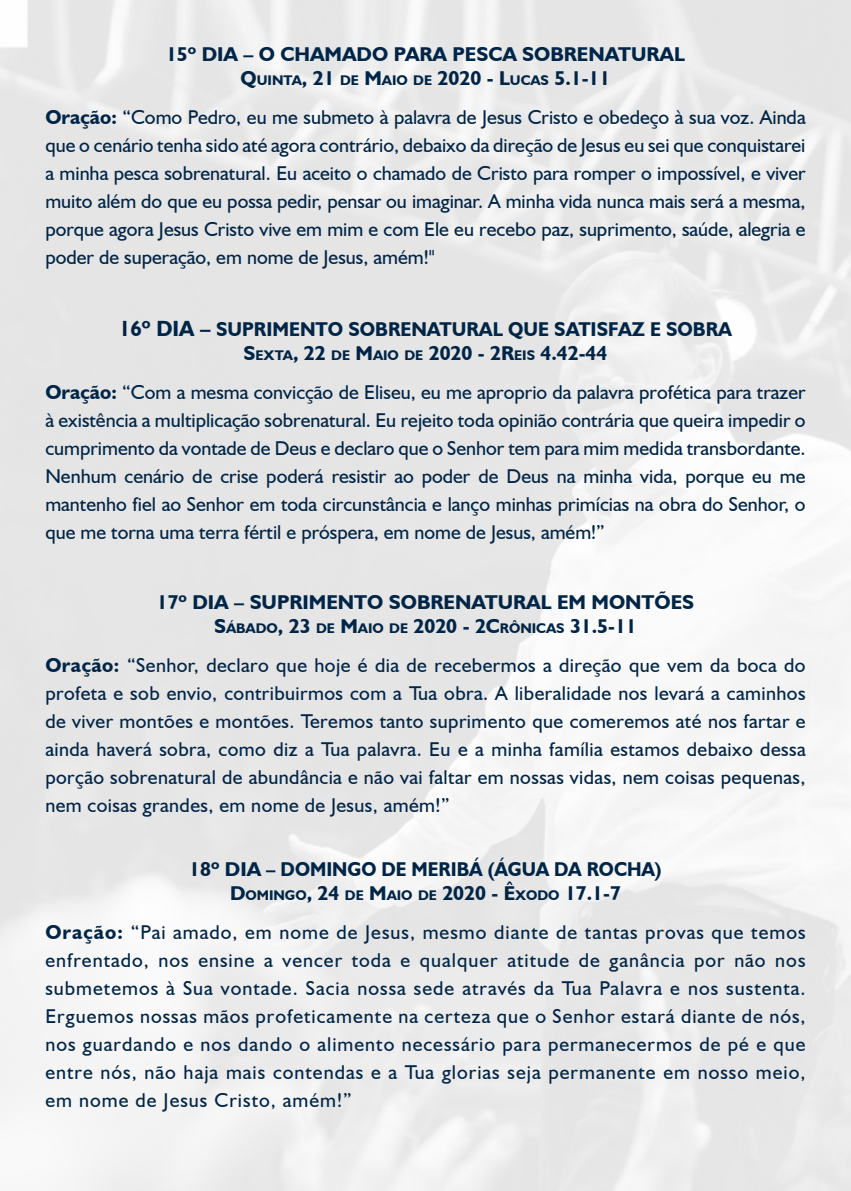
<style>
.page{position:relative;width:851px;height:1191px;background:#fff}
.page>*{position:absolute;margin:0;border:0;box-sizing:border-box;transform-origin:0 0}
.t1{font:20px/28px "Humanist 521 BT";letter-spacing:.01em;color:#012547;text-align:justify}
.t2{font:700 20px/24px "Humanist 521 BT";color:#012547;text-align:center}
.t3{font:700 20px/24px "Humanist 521 BT";color:#012547;text-align:center;scale:.95 1}
.s1{font-style:inherit}
.s2{font-size:14px}
.s3{font-weight:700}
.s4{font-size:22px}
</style>
<div class="page">
<p class="t2" style="left:166px;top:41px;width:520px">15º DIA – O CHAMADO PARA PESCA SOBRENATURAL<br><span class="s1">Q</span><span class="s2">UINTA</span><span class="s1">, 21</span> <span class="s2">DE</span> <span class="s1">M</span><span class="s2">AIO DE</span> <span class="s1">2020 - L</span><span class="s2">UCAS</span> <span class="s1">5.1-11</span></p>
<p class="t1" style="left:45px;top:103px;width:761px"><span class="s3">Oração:</span> “Como Pedro, eu me submeto à palavra de Jesus Cristo e obedeço à sua voz. Ainda que o cenário tenha sido até agora contrário, debaixo da direção de Jesus eu sei que conquistarei a minha pesca sobrenatural. Eu aceito o chamado de Cristo para romper o impossível, e viver muito além do que eu possa pedir, pensar ou imaginar. A minha vida nunca mais será a mesma, porque agora Jesus Cristo vive em mim e com Ele eu recebo paz, suprimento, saúde, alegria e poder de superação, em nome de Jesus, amém!"</p>
<p class="t3" style="left:119px;top:316px;width:646px"><span class="s4">16º DIA –</span> SUPRIMENTO SOBRENATURAL QUE SATISFAZ E SOBRA<br><span class="s1">S</span><span class="s2">EXTA</span><span class="s1">, 22</span> <span class="s2">DE</span> <span class="s1">M</span><span class="s2">AIO DE</span> <span class="s1">2020 - 2R</span><span class="s2">EIS</span> <span class="s1">4.42-44</span></p>
<p class="t1" style="left:45px;top:378px;width:761px"><span class="s3">Oração:</span> “Com a mesma convicção de Eliseu, eu me aproprio da palavra profética para trazer à existência a multiplicação sobrenatural. Eu rejeito toda opinião contrária que queira impedir o cumprimento da vontade de Deus e declaro que o Senhor tem para mim medida transbordante.<br>Nenhum cenário de crise poderá resistir ao poder de Deus na minha vida, porque eu me mantenho fiel ao Senhor em toda circunstância e lanço minhas primícias na obra do Senhor, o que me torna uma terra fértil e próspera, em nome de Jesus, amém!”</p>
<p class="t2" style="left:157px;top:589px;width:538px">17º DIA – SUPRIMENTO SOBRENATURAL EM MONTÕES<br><span class="s1">S</span><span class="s2">ÁBADO</span><span class="s1">, 23</span> <span class="s2">DE</span> <span class="s1">M</span><span class="s2">AIO DE</span> <span class="s1">2020 - 2C</span><span class="s2">RÔNICAS</span> <span class="s1">31.5-11</span></p>
<p class="t1" style="left:45px;top:650px;width:761px"><span class="s3">Oração:</span> “Senhor, declaro que hoje é dia de recebermos a direção que vem da boca do profeta e sob envio, contribuirmos com a Tua obra. A liberalidade nos levará a caminhos de viver montões e montões. Teremos tanto suprimento que comeremos até nos fartar e ainda haverá sobra, como diz a Tua palavra. Eu e a minha família estamos debaixo dessa porção sobrenatural de abundância e não vai faltar em nossas vidas, nem coisas pequenas, nem coisas grandes, em nome de Jesus, amém!”</p>
<p class="t2" style="left:189px;top:856px;width:474px">18º DIA – DOMINGO DE MERIBÁ (ÁGUA DA ROCHA)<br><span class="s1">D</span><span class="s2">OMINGO</span><span class="s1">, 24</span> <span class="s2">DE</span> <span class="s1">M</span><span class="s2">AIO DE</span> <span class="s1">2020 - Ê</span><span class="s2">XODO</span> <span class="s1">17.1-7</span></p>
<p class="t1" style="left:45px;top:917px;width:761px"><span class="s3">Oração:</span> “Pai amado, em nome de Jesus, mesmo diante de tantas provas que temos enfrentado, nos ensine a vencer toda e qualquer atitude de ganância por não nos submetemos à Sua vontade. Sacia nossa sede através da Tua Palavra e nos sustenta.<br>Erguemos nossas mãos profeticamente na certeza que o Senhor estará diante de nós, nos guardando e nos dando o alimento necessário para permanecermos de pé e que entre nós, não haja mais contendas e a Tua glorias seja permanente em nosso meio, em nome de Jesus Cristo, amém!”</p>
</div>
